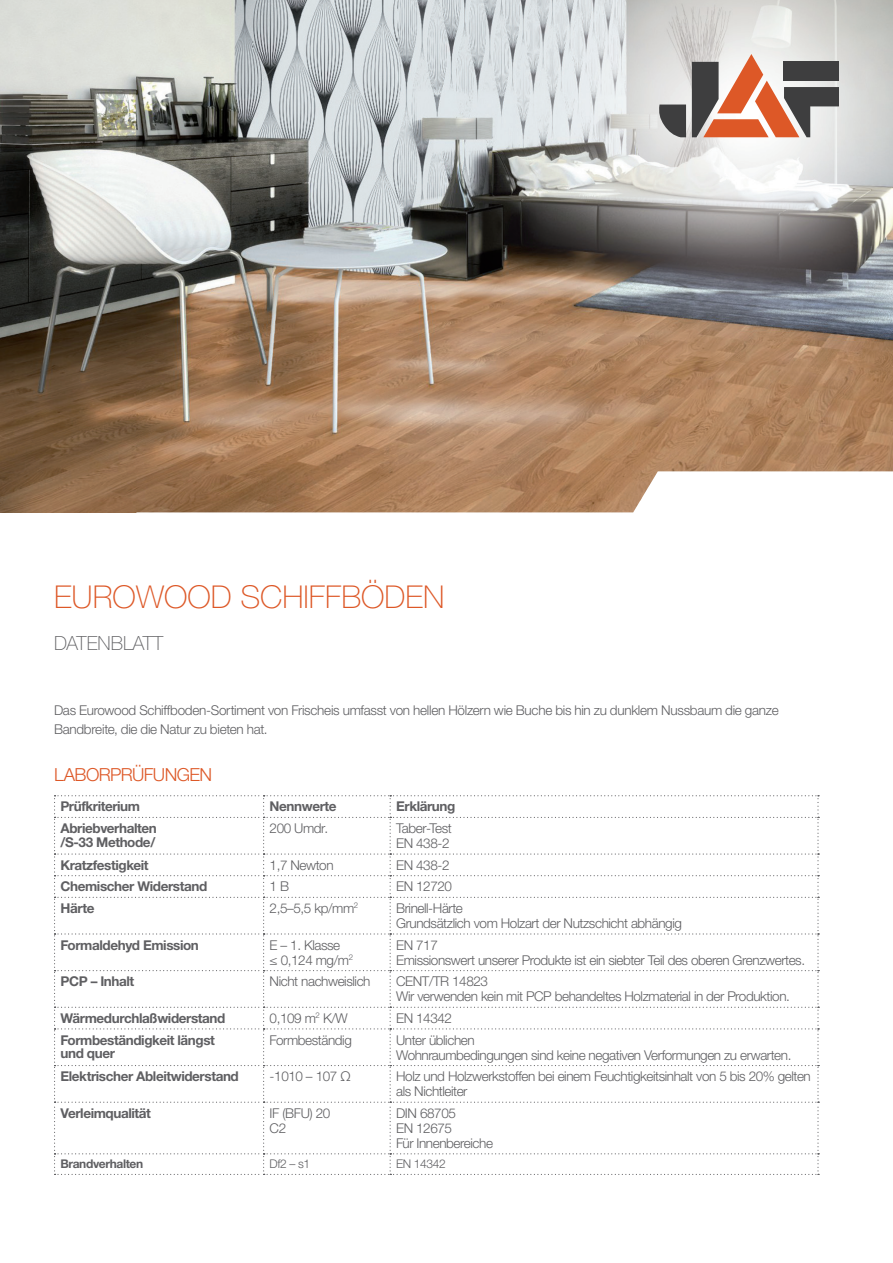
<style>
.page{position:relative;width:893px;height:1263px;background:#fff}
.page>*{position:absolute;margin:0;border:0;box-sizing:border-box;transform-origin:0 0}
.t1{font:100 31.5px "Helvetica Neue LTW1 G";color:#dd5827}
.t2{font:100 19.5px "Helvetica Neue LTW1 G";color:#5f5f62}
.t3{font:300 18px "Helvetica Neue LTW1 G";letter-spacing:-.03em;color:#dd5827}
.t4{font:300 13.5px/15px "Helvetica Neue LTW1 G";letter-spacing:-.03em;color:#5f5f62}
.t5{font:700 13.5px/13.5px "Helvetica Neue LTW1 G";letter-spacing:-.03em;color:#5f5f62}
.t6{font:700 12px "Helvetica Neue LTW1 G";letter-spacing:-.03em;color:#5f5f62}
.t7{font:300 12px "Helvetica Neue LTW1 G";letter-spacing:-.03em;color:#5f5f62}
</style>
<div class="page">
<img style="left:0;top:0;width:640px;height:512px">
<svg style="left:54px;top:795px;width:765px;height:380px"></svg>
<img style="left:136px;top:471px;width:504px;height:42px">
<img style="left:640px;top:0;width:253px;height:501px">
<svg style="left:659px;top:105px;width:27px;height:32px"></svg>
<svg style="left:692px;top:54px;width:147px;height:83px"></svg>
<h1 class="t1" style="left:54px;top:578px;width:392px">EUROWOOD SCHIFFBÖDEN</h1>
<h2 class="t2" style="left:54px;top:632px;width:111px">DATENBLATT</h2>
<p class="t4" style="left:54px;top:700px;width:726px;line-height:19.5px">Das Eurowood Schiffboden-Sortiment von Frischeis umfasst von hellen Hölzern wie Buche bis hin zu dunklem Nussbaum die ganze<br>Bandbreite, die die Natur zu bieten hat.</p>
<h3 class="t3" style="left:54px;top:764px;width:160px">LABORPRÜFUNGEN</h3>
<p class="t5" style="left:61px;top:800px;width:81px">Prüfkriterium</p>
<p class="t5" style="left:270px;top:800px;width:68px">Nennwerte</p>
<p class="t5" style="left:396px;top:800px;width:61px">Erklärung</p>
<p class="t5" style="left:61px;top:821px;width:98px">Abriebverhalten /S-33 Methode/</p>
<p class="t4" style="left:270px;top:821px;width:60px">200 Umdr.</p>
<p class="t4" style="left:396px;top:821px;width:57px">Taber-Test<br>EN 438-2</p>
<p class="t5" style="left:61px;top:858px;width:90px">Kratzfestigkeit</p>
<p class="t4" style="left:270px;top:857px;width:65px">1,7 Newton</p>
<p class="t4" style="left:396px;top:857px;width:55px">EN 438-2</p>
<p class="t5" style="left:61px;top:880px;width:148px">Chemischer Widerstand</p>
<p class="t4" style="left:270px;top:879px;width:21px">1 B</p>
<p class="t4" style="left:396px;top:879px;width:57px">EN 12720</p>
<p class="t5" style="left:61px;top:901px;width:35px">Härte</p>
<p class="t4" style="left:270px;top:901px;width:90px">2,5–5,5 kp/mm<sup>2</sup></p>
<p class="t4" style="left:396px;top:901px;width:287px">Brinell-Härte<br>Grundsätzlich vom Holzart der Nutzschicht abhängig</p>
<p class="t5" style="left:61px;top:938px;width:140px">Formaldehyd Emission</p>
<p class="t4" style="left:270px;top:937px;width:85px">E – 1. Klasse<br>≤ 0,124 mg/m<sup>2</sup></p>
<p class="t4" style="left:396px;top:937px;width:410px">EN 717<br>Emissionswert unserer Produkte ist ein siebter Teil des oberen Grenzwertes.</p>
<p class="t5" style="left:61px;top:975px;width:75px">PCP – Inhalt</p>
<p class="t4" style="left:270px;top:974px;width:102px">Nicht nachweislich</p>
<p class="t4" style="left:396px;top:974px;width:395px">CENT/TR 14823<br>Wir verwenden kein mit PCP behandeltes Holzmaterial in der Produktion.</p>
<p class="t5" style="left:61px;top:1011px;width:166px">Wärmedurchlaßwiderstand</p>
<p class="t4" style="left:270px;top:1010px;width:80px">0,109 m<sup>2</sup> K/W</p>
<p class="t4" style="left:396px;top:1010px;width:57px">EN 14342</p>
<p class="t5" style="left:61px;top:1033px;width:156px">Formbeständigkeit längst und quer</p>
<p class="t4" style="left:270px;top:1032px;width:84px">Formbeständig</p>
<p class="t4" style="left:396px;top:1032px;width:397px">Unter üblichen<br>Wohnraumbedingungen sind keine negativen Verformungen zu erwarten.</p>
<p class="t5" style="left:61px;top:1069px;width:180px">Elektrischer Ableitwiderstand</p>
<p class="t4" style="left:270px;top:1069px;width:82px">-1010 – 107 Ω</p>
<p class="t4" style="left:396px;top:1069px;width:416px">Holz und Holzwerkstoffen bei einem Feuchtigkeitsinhalt von 5 bis 20% gelten als Nichtleiter</p>
<p class="t5" style="left:61px;top:1106px;width:92px">Verleimqualität</p>
<p class="t4" style="left:270px;top:1105px;width:62px">IF (BFU) 20<br>C2</p>
<p class="t4" style="left:396px;top:1105px;width:98px">DIN 68705<br>EN 12675<br>Für Innenbereiche</p>
<p class="t6" style="left:61px;top:1157px;width:84px">Brandverhalten</p>
<p class="t7" style="left:270px;top:1157px;width:42px">Df2 – s1</p>
<p class="t7" style="left:396px;top:1157px;width:51px">EN 14342</p>
</div>
